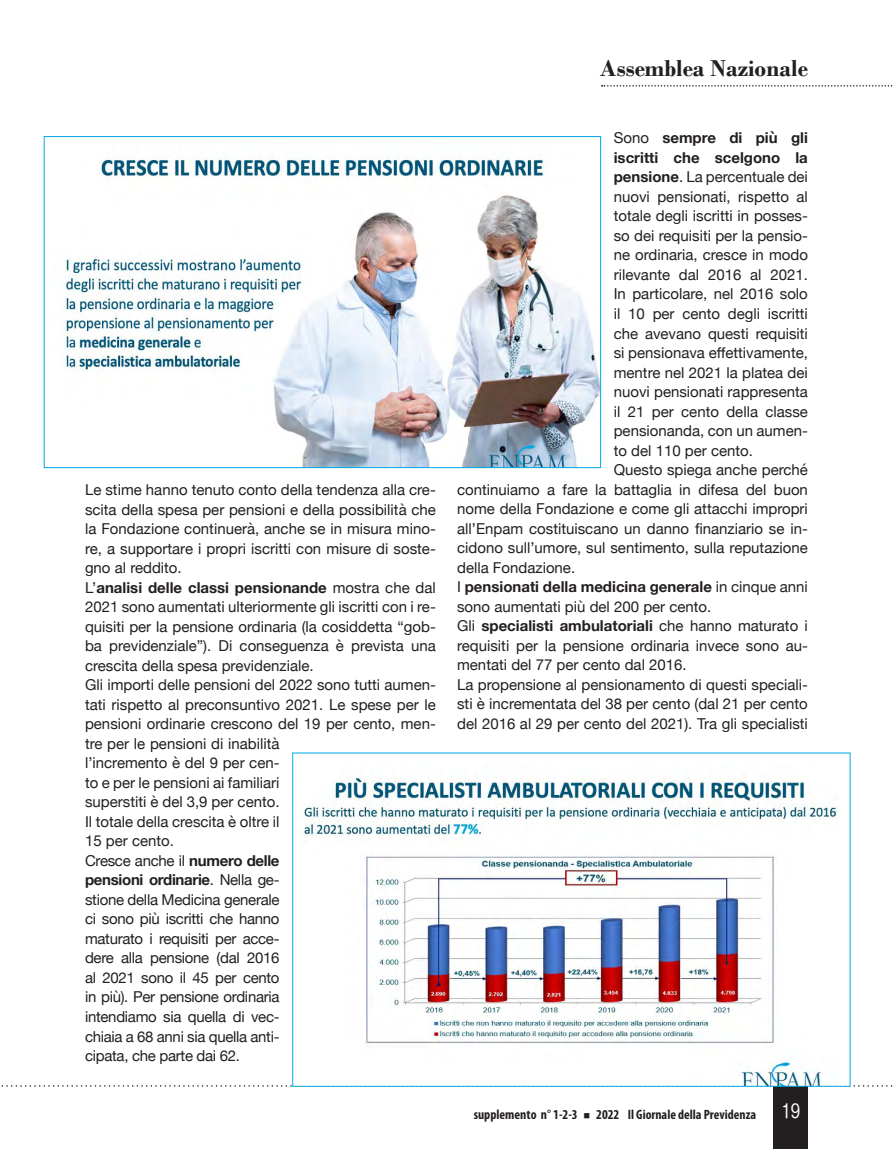
<style>
.page{position:relative;width:893px;height:1149px;background:#fff}
.page>*{position:absolute;margin:0;border:0;box-sizing:border-box;transform-origin:0 0}
.t1{font:700 24px "Bodoni";color:#231f20}
.t2{font:15px/19.5px "Helvetica Neue";color:#231f20;text-align:justify}
.t3{font:700 condensed 13.5px "Myriad Pro";color:#231f20}
.s1{font-weight:700}
.s2{font-size:13.65px}
.s3{font-family:"Helvetica CY Plain";font-weight:400;font-stretch:normal;font-size:21px;color:#fff}
</style>
<div class="page">
<svg style="left:1px;top:1084px;width:892px;height:2px"></svg>
<svg style="left:602px;top:85px;width:291px;height:2px"></svg>
<div style="left:774px;top:1084px;width:34px;height:64px;background:#231f20"></div>
<img style="left:63px;top:156px;width:536px;height:310px">
<img style="left:304px;top:777px;width:535px;height:307px">
<h1 class="t1" style="left:600px;top:54px;width:209px">Assemblea Nazionale</h1>
<p class="t2" style="left:85px;top:480px;width:352px">Le stime hanno tenuto conto della tendenza alla cre&shy;scita della spesa per pensioni e della possibilità che la Fondazione continuerà, anche se in misura mino&shy;re, a supportare i propri iscritti con misure di soste&shy;gno al reddito.</p>
<p class="t2" style="left:85px;top:578px;width:352px">L’<span class="s1">analisi delle classi pensionande</span> mostra che dal 2021 sono aumentati ulteriormente gli iscritti con i re&shy;quisiti per la pensione ordinaria (la cosiddetta “gob&shy;ba previdenziale”). Di conseguenza è prevista una crescita della spesa previdenziale.</p>
<p class="t2" style="left:85px;top:675px;width:352px;text-align:left">Gli importi delle pensioni del 2022 sono tutti aumen&shy;tati rispetto al preconsuntivo 2021. Le spese per le pensioni ordinarie crescono del 19 per cento, men&shy;tre per le pensioni di inabilità<br>l’incremento è del 9 per cen-<br>to e per le pensioni ai familiari<br>superstiti è del 3,9 per cento.<br>Il totale della crescita è oltre il<br>15 per cento.</p>
<p class="t2" style="left:85px;top:851px;width:196px">Cresce anche il <span class="s1">numero delle pensioni ordinarie</span>. Nella ge&shy;stione della Medicina generale ci sono più iscritti che hanno maturato i requisiti per acce&shy;dere alla pensione (dal 2016 al 2021 sono il 45 per cento in più). Per pensione ordinaria intendiamo sia quella di vec&shy;chiaia a 68 anni sia quella anti&shy;cipata, che parte dai 62.</p>
<p class="t2" style="left:614px;top:129px;width:196px">Sono <span class="s1">sempre di più gli iscritti che scelgono la pensione</span>. La percentuale dei nuovi pensionati, rispetto al totale degli iscritti in posses&shy;so dei requisiti per la pensio&shy;ne ordinaria, cresce in modo rilevante dal 2016 al 2021.<br>In particolare, nel 2016 solo il 10 per cento degli iscritti che avevano questi requisiti si pensionava effettivamente, mentre nel 2021 la platea dei nuovi pensionati rappresenta il 21 per cento della classe pensionanda, con un aumen&shy;to del 110 per cento.</p>
<p class="t2" style="left:457px;top:461px;width:352px;text-indent:157px">Questo spiega anche perché continuiamo a fare la battaglia in difesa del buon nome della Fondazione e come gli attacchi impropri all’Enpam costituiscano un danno finanziario se in&shy;cidono sull’umore, sul sentimento, sulla reputazione della Fondazione.</p>
<p class="t2" style="left:457px;top:578px;width:352px">I <span class="s1">pensionati della medicina generale</span> in cinque anni sono aumentati più del 200 per cento.</p>
<p class="t2" style="left:457px;top:617px;width:352px">Gli <span class="s1">specialisti ambulatoriali</span> che hanno maturato i requisiti per la pensione ordinaria invece sono au&shy;mentati del 77 per cento dal 2016.</p>
<p class="t2" style="left:457px;top:675px;width:352px">La propensione al pensionamento di questi speciali&shy;sti è incrementata del 38 per cento (dal 21 per cento del 2016 al 29 per cento del 2021). Tra gli specialisti</p>
<p class="t3" style="left:474px;top:1106px;width:328px"><span class="s2">supplemento n° 1-2-3</span> ■ <span class="s2">2022</span> Il Giornale della Previdenza <span class="s3">19</span></p>
</div>
